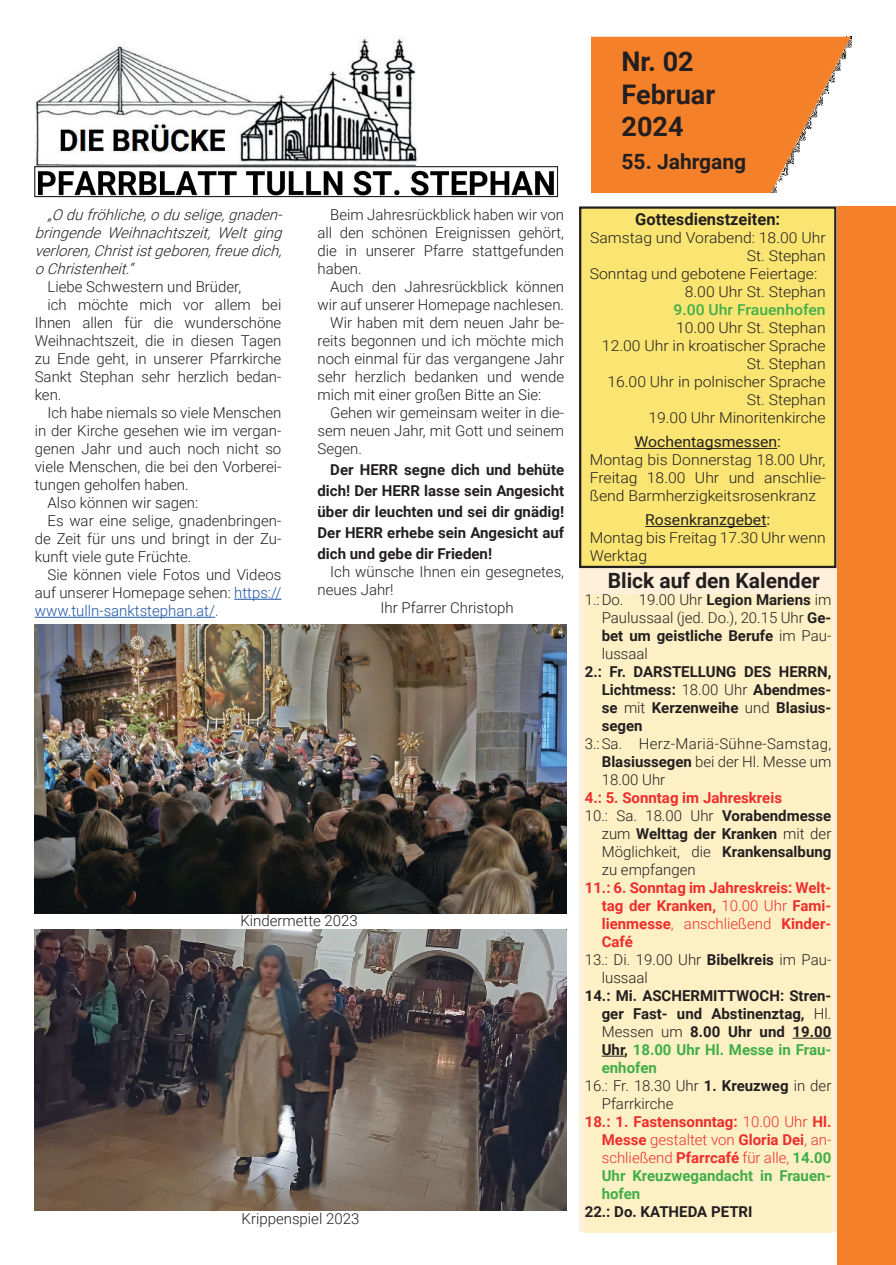
<style>
.page{position:relative;width:896px;height:1265px;background:#fff}
.page>*{position:absolute;margin:0;border:0;box-sizing:border-box;transform-origin:0 0}
.t1{font:700 27px/32.4px "Roboto";color:#231f20}
.t2{font:700 21px "Roboto";color:#231f20}
.t3{font:700 16.5px "Roboto";color:#231f20}
.t4{font:300 15px/18px "Roboto";color:#231f20;text-align:justify}
.t5{font:700 15px/21px "Roboto";color:#231f20;text-align:justify}
.t6{font:300 15px/18px "Roboto";color:#231f20;text-align:right;scale:1.05 1}
.t7{font:700 15px "Roboto";color:#ee2d2d}
.t8{font:italic 300 15px/18px "Roboto";color:#231f20;text-align:justify}
.t9{font:700 15px "Roboto";color:#40ae49}
.t10{font:300 15px "Roboto";color:#ee2d2d}
.t11{font:15px "Roboto";color:#231f20;scale:1.05 1}
.t12{font:300 15px "Roboto";color:#1e56a6}
.t13{font:500 15px "Roboto";color:#40ae49;scale:1.05 1}
.s1{color:#1e56a6}
.s2{font-weight:700}
.s3{font-weight:300}
.s4{color:#231f20}
.s5{font-weight:700;color:#40ae49}
</style>
<div class="page">
<img style="left:35px;top:36px;width:382px;height:130px">
<img style="left:38px;top:170px;width:516px;height:25px">
<div style="left:34px;top:166px;width:524px;height:31px;border:1px solid #231f20"></div>
<img style="left:592px;top:36px;width:259px;height:157px">
<div style="left:837px;top:206px;width:59px;height:1058px;background:#f4812a"></div>
<div style="left:579px;top:560px;width:257px;height:671px;background:#fef0da"></div>
<div style="left:585px;top:593px;width:246px;height:639px;background:#fdf0c4"></div>
<hr style="left:793px;top:1037px;width:38px;height:1px;background:#231f20">
<svg style="left:602px;top:1055px;width:22px;height:1px"></svg>
<hr style="left:234px;top:599px;width:47px;height:1px;background:#1e56a6">
<hr style="left:35px;top:617px;width:180px;height:1px;background:#1e56a6">
<div style="left:580px;top:207px;width:255px;height:360px;background:#fbe572"></div>
<hr style="left:634px;top:448px;width:143px;height:1px;background:#231f20">
<hr style="left:645px;top:526px;width:121px;height:1px;background:#231f20">
<div style="left:579px;top:206px;width:257px;height:362px;border:2px solid #231f20"></div>
<img style="left:35px;top:624px;width:531px;height:289px">
<img style="left:35px;top:929px;width:531px;height:281px">
<p class="t8" style="left:35px;top:205px;width:253px;text-indent:13px">„O dufröhliche,oduselige,gnaden&shy;bringende Weihnachtszeit, Welt ging verloren,Christistgeboren,freuedich, oChristenheit.“</p>
<p class="t4" style="left:48px;top:277px;width:195px">Liebe Schwestern und Brüder,</p>
<p class="t4" style="left:48px;top:295px;width:235px">ich möchte mich vor allem bei</p>
<p class="t4" style="left:35px;top:313px;width:248px">Ihnen allen für die wunderschöne</p>
<p class="t4" style="left:35px;top:331px;width:248px">Weihnachtszeit, die in diesen Tagen</p>
<p class="t4" style="left:35px;top:349px;width:248px">zu Ende geht, in unserer Pfarrkirche</p>
<p class="t4" style="left:35px;top:367px;width:248px">Sankt Stephan sehr herzlich bedan-</p>
<p class="t4" style="left:35px;top:385px;width:28px">ken.</p>
<p class="t4" style="left:48px;top:403px;width:235px">Ich habe niemals so viele Menschen</p>
<p class="t4" style="left:35px;top:421px;width:248px">in der Kirche gesehen wie im vergan-</p>
<p class="t4" style="left:35px;top:439px;width:248px">genen Jahr und auch noch nicht so</p>
<p class="t4" style="left:35px;top:457px;width:248px">viele Menschen, die bei den Vorberei-</p>
<p class="t4" style="left:35px;top:475px;width:155px">tungen geholfen haben.</p>
<p class="t4" style="left:48px;top:493px;width:152px">Also können wir sagen:</p>
<p class="t4" style="left:48px;top:511px;width:235px">Es war eine selige, gnadenbringen-</p>
<p class="t4" style="left:35px;top:529px;width:248px">de Zeit für uns und bringt in der Zu-</p>
<p class="t4" style="left:35px;top:547px;width:158px">kunft viele gute Früchte.</p>
<p class="t4" style="left:48px;top:565px;width:235px">Sie können viele Fotos und Videos</p>
<p class="t4" style="left:35px;top:583px;width:248px">auf unserer Homepage sehen: <span class="s1">https://</span></p>
<p class="t12" style="left:35px;top:600px;width:185px">www.tulln-sanktstephan.at/.</p>
<p class="t4" style="left:318px;top:205px;width:248px;text-indent:13px">Beim Jahresrückblick haben wir von all den schönen Ereignissen gehört, die in unserer Pfarre stattgefunden haben.</p>
<p class="t4" style="left:330px;top:277px;width:235px">Auch den Jahresrückblick können</p>
<p class="t4" style="left:318px;top:295px;width:248px">wir auf unserer Homepage nachlesen.</p>
<p class="t4" style="left:330px;top:313px;width:235px">Wir haben mit dem neuen Jahr be-</p>
<p class="t4" style="left:318px;top:331px;width:248px">reits begonnen und ich möchte mich</p>
<p class="t4" style="left:318px;top:349px;width:248px">noch einmal für das vergangene Jahr</p>
<p class="t4" style="left:318px;top:367px;width:248px">sehr herzlich bedanken und wende</p>
<p class="t4" style="left:318px;top:385px;width:225px">mich mit einer großen Bitte an Sie:</p>
<p class="t4" style="left:330px;top:403px;width:235px">Gehen wir gemeinsam weiter in die-</p>
<p class="t4" style="left:318px;top:421px;width:248px">sem neuen Jahr, mit Gott und seinem</p>
<p class="t4" style="left:318px;top:439px;width:46px">Segen.</p>
<p class="t5" style="left:318px;top:458px;width:248px;text-indent:13px">Der HERR segne dich und behüte dich! Der HERR lasse sein Angesicht über dir leuchten und sei dir gnädig!<br>Der HERR erhebe sein Angesicht auf dich und gebe dir Frieden!</p>
<p class="t4" style="left:330px;top:562px;width:235px">Ich wünsche Ihnen ein gesegnetes,</p>
<p class="t4" style="left:318px;top:580px;width:78px">neues Jahr!</p>
<p class="t4" style="left:381px;top:598px;width:135px">Ihr Pfarrer Christoph</p>
<p class="t4" style="left:240px;top:911px;width:119px">Kindermette 2023</p>
<p class="t4" style="left:242px;top:1208px;width:119px">Krippenspiel 2023</p>
<h1 class="t1" style="left:622px;top:45px;width:95px">Nr. 02<br>Februar<br>2024</h1>
<h2 class="t2" style="left:622px;top:146px;width:126px">55. Jahrgang</h2>
<p class="t3" style="left:635px;top:208px;width:146px">Gottesdienstzeiten:</p>
<p class="t6" style="left:590px;top:228px;width:226px">Samstag und Vorabend: 18.00 Uhr</p>
<p class="t6" style="left:747px;top:246px;width:77px">St. Stephan</p>
<p class="t6" style="left:590px;top:264px;width:218px">Sonntag und gebotene Feiertage:</p>
<p class="t6" style="left:685px;top:282px;width:136px">8.00 Uhr St. Stephan</p>
<p class="t13" style="left:673px;top:299px;width:146px">9.00 Uhr Frauenhofen</p>
<p class="t6" style="left:602px;top:318px;width:215px">10.00 Uhr St. Stephan<br>12.00 Uhr in kroatischer Sprache<br>St. Stephan<br>16.00 Uhr in polnischer Sprache<br>St. Stephan<br>19.00 Uhr Minoritenkirche</p>
<p class="t11" style="left:634px;top:431px;width:141px">Wochentagsmessen:</p>
<p class="t6" style="left:590px;top:450px;width:226px;text-align:justify">Montag bis Donnerstag 18.00 Uhr, Freitag 18.00 Uhr und anschlie&shy;ßend Barmherzigkeitsrosenkranz</p>
<p class="t11" style="left:645px;top:509px;width:121px">Rosenkranzgebet:</p>
<p class="t6" style="left:590px;top:528px;width:226px;text-align:left">Montag bis Freitag 17.30 Uhr wenn<br>Werktag</p>
<h2 class="t2" style="left:608px;top:565px;width:213px">Blick auf den Kalender</h2>
<p class="t4" style="left:602px;top:590px;width:231px;text-indent:-17px">1.:Do. 19.00 Uhr <span class="s2">Legion Mariens</span> im Paulussaal (jed. Do.), 20.15 Uhr <span class="s2">Ge&shy;bet um geistliche Berufe</span> im Pau&shy;lussaal</p>
<p class="t5" style="left:602px;top:662px;width:231px;line-height:18px;text-indent:-17px">2.: Fr. DARSTELLUNG DES HERRN, Lichtmess: <span class="s3">18.00 Uhr</span> Abendmes&shy;se <span class="s3">mit</span> Kerzenweihe <span class="s3">und</span> Blasius&shy;segen</p>
<p class="t4" style="left:602px;top:734px;width:231px;text-indent:-17px">3.:Sa. Herz-Mariä-Sühne-Samstag, <span class="s2">Blasiussegen</span> bei der Hl. Messe um 18.00 Uhr</p>
<p class="t7" style="left:585px;top:787px;width:199px">4.: 5. Sonntag im Jahreskreis</p>
<p class="t4" style="left:585px;top:806px;width:248px">10.: Sa. 18.00 Uhr <span class="s2">Vorabendmesse</span></p>
<p class="t5" style="left:602px;top:822px;width:231px"><span class="s3">zum</span> Welttag der Kranken <span class="s3">mit der</span></p>
<p class="t4" style="left:602px;top:842px;width:231px">Möglichkeit, die <span class="s2">Krankensalbung</span></p>
<p class="t4" style="left:602px;top:860px;width:96px">zu empfangen</p>
<p class="t7" style="left:585px;top:877px;width:248px">11.: 6. Sonntag im Jahreskreis: Welt-</p>
<p class="t7" style="left:602px;top:895px;width:231px">tag der Kranken, <span class="s3">10.00 Uhr</span> Fami-</p>
<p class="t7" style="left:602px;top:913px;width:231px">lienmesse<span class="s3">, anschließend</span> Kinder-</p>
<p class="t7" style="left:602px;top:931px;width:33px">Café</p>
<p class="t4" style="left:585px;top:950px;width:248px">13.: Di. 19.00 Uhr <span class="s2">Bibelkreis</span> im Pau-</p>
<p class="t4" style="left:602px;top:968px;width:48px">lussaal</p>
<p class="t5" style="left:585px;top:984px;width:248px">14.: Mi. ASCHERMITTWOCH: Stren-</p>
<p class="t5" style="left:602px;top:1002px;width:231px">ger Fast- und Abstinenztag, <span class="s3">Hl.</span></p>
<p class="t5" style="left:602px;top:1020px;width:231px"><span class="s3">Messen um</span> 8.00 Uhr und 19.00</p>
<p class="t9" style="left:602px;top:1039px;width:231px"><span class="s4">Uhr,</span> 18.00 Uhr Hl. Messe in Frau-</p>
<p class="t9" style="left:602px;top:1057px;width:57px">enhofen</p>
<p class="t4" style="left:585px;top:1076px;width:248px">16.: Fr. 18.30 Uhr <span class="s2">1. Kreuzweg</span> in der</p>
<p class="t4" style="left:602px;top:1094px;width:73px">Pfarrkirche</p>
<p class="t7" style="left:585px;top:1111px;width:248px">18.: 1. Fastensonntag: <span class="s3">10.00 Uhr</span> Hl.</p>
<p class="t10" style="left:602px;top:1129px;width:231px"><span class="s2">Messe</span> gestaltet von <span class="s2">Gloria Dei</span>, an-</p>
<p class="t10" style="left:602px;top:1147px;width:231px">schließend <span class="s2">Pfarrcafé</span> für alle, <span class="s5">14.00</span></p>
<p class="t9" style="left:602px;top:1165px;width:231px">Uhr Kreuzwegandacht in Frauen-</p>
<p class="t9" style="left:602px;top:1183px;width:40px">hofen</p>
<p class="t5" style="left:585px;top:1200px;width:169px">22.: Do. KATHEDA PETRI</p>
</div>
